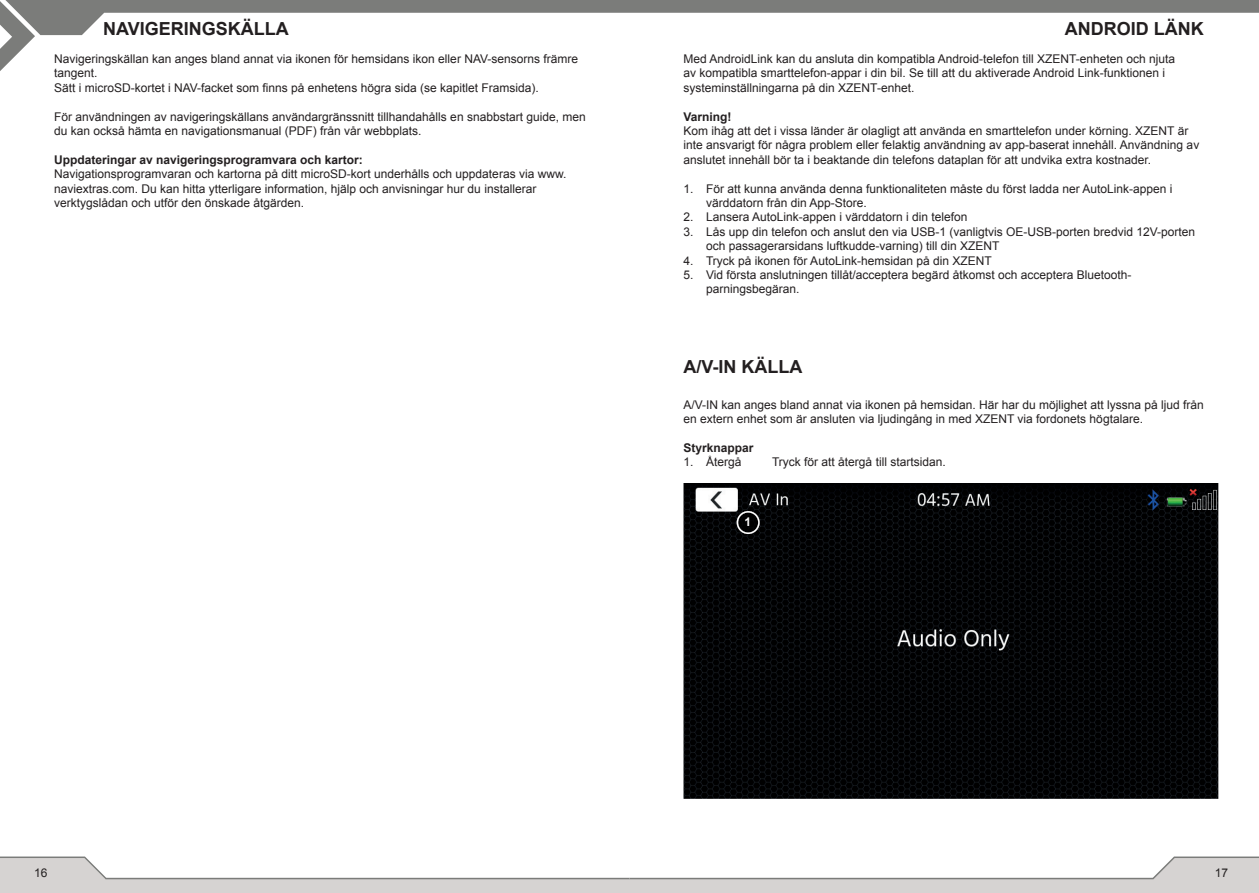
<style>
.page{position:relative;width:1259px;height:893px;background:#fff}
.page>*{position:absolute;margin:0;border:0;box-sizing:border-box;transform-origin:0 0}
.t1{font:700 18px "Arial";color:#231f20}
.t2{font:12px/14.4px "Arial";color:#231f20}
.t3{font:700 12px "Arial";color:#231f20}
.t4{font:700 12px "Arial";color:#fff}
</style>
<div class="page">
<div style="left:0;top:880px;width:1259px;height:13px;background:#d6d3d2"></div>
<svg style="left:0;top:856px;width:1259px;height:24px"></svg>
<svg style="left:0;top:0;width:1259px;height:71px"></svg>
<img style="left:683px;top:483px;width:535px;height:316px">
<img style="left:736px;top:511px;width:23px;height:23px">
<img style="left:737px;top:512px;width:22px;height:21px">
<div style="left:736px;top:511px;width:23px;height:23px;border:2px solid #fff;border-radius:50%"></div>
<h1 class="t1" style="left:103px;top:17px;width:187px">NAVIGERINGSKÄLLA</h1>
<p class="t2" style="left:54px;top:52px;width:526px">Navigeringskällan kan anges bland annat via ikonen för hemsidans ikon eller NAV-sensorns främre tangent.<br>Sätt i microSD-kortet i NAV-facket som finns på enhetens högra sida (se kapitlet Framsida).</p>
<p class="t2" style="left:54px;top:109px;width:533px">För användningen av navigeringskällans användargränssnitt tillhandahålls en snabbstart guide, men du kan också hämta en navigationsmanual (PDF) från vår webbplats.</p>
<p class="t3" style="left:54px;top:152px;width:310px">Uppdateringar av navigeringsprogramvara och kartor:</p>
<p class="t2" style="left:54px;top:167px;width:514px">Navigationsprogramvaran och kartorna på ditt microSD-kort underhålls och uppdateras via www. naviextras.com. Du kan hitta ytterligare information, hjälp och anvisningar hur du installerar verktygslådan och utför den önskade åtgärden.</p>
<h1 class="t1" style="left:1064px;top:17px;width:140px">ANDROID LÄNK</h1>
<p class="t2" style="left:683px;top:52px;width:493px">Med AndroidLink kan du ansluta din kompatibla Android-telefon till XZENT-enheten och njuta av kompatibla smarttelefon-appar i din bil. Se till att du aktiverade Android Link-funktionen i systeminställningarna på din XZENT-enhet.</p>
<p class="t3" style="left:683px;top:108px;width:50px">Varning!</p>
<p class="t2" style="left:683px;top:124px;width:517px">Kom ihåg att det i vissa länder är olagligt att använda en smarttelefon under körning. XZENT är inte ansvarigt för några problem eller felaktig användning av app-baserat innehåll. Användning av anslutet innehåll bör ta i beaktande din telefons dataplan för att undvika extra kostnader.</p>
<p class="t2" style="left:706px;top:181px;width:468px;text-indent:-22px">1. För att kunna använda denna funktionaliteten måste du först ladda ner AutoLink-appen i värddatorn från din App-Store.</p>
<p class="t2" style="left:683px;top:210px;width:285px">2. Lansera AutoLink-appen i värddatorn i din telefon</p>
<p class="t2" style="left:706px;top:224px;width:490px;text-indent:-22px">3. Lås upp din telefon och anslut den via USB-1 (vanligtvis OE-USB-porten bredvid 12V-porten och passagerarsidans luftkudde-varning) till din XZENT</p>
<p class="t2" style="left:683px;top:253px;width:310px">4. Tryck på ikonen för AutoLink-hemsidan på din XZENT</p>
<p class="t2" style="left:706px;top:268px;width:427px;text-indent:-22px">5. Vid första anslutningen tillåt/acceptera begärd åtkomst och acceptera Bluetooth&shy;parningsbegäran.</p>
<h1 class="t1" style="left:683px;top:354px;width:120px">A/V-IN KÄLLA</h1>
<p class="t2" style="left:683px;top:397px;width:522px">A/V-IN kan anges bland annat via ikonen på hemsidan. Här har du möjlighet att lyssna på ljud från en extern enhet som är ansluten via ljudingång in med XZENT via fordonets högtalare.</p>
<p class="t3" style="left:683px;top:440px;width:72px">Styrknappar</p>
<p class="t2" style="left:683px;top:455px;width:59px">1. Återgå</p>
<p class="t2" style="left:772px;top:455px;width:175px">Tryck för att återgå till startsidan.</p>
<p class="t4" style="left:744px;top:514px;width:8px">1</p>
<p class="t2" style="left:34px;top:865px;width:15px">16</p>
<p class="t2" style="left:1214px;top:865px;width:15px">17</p>
</div>
